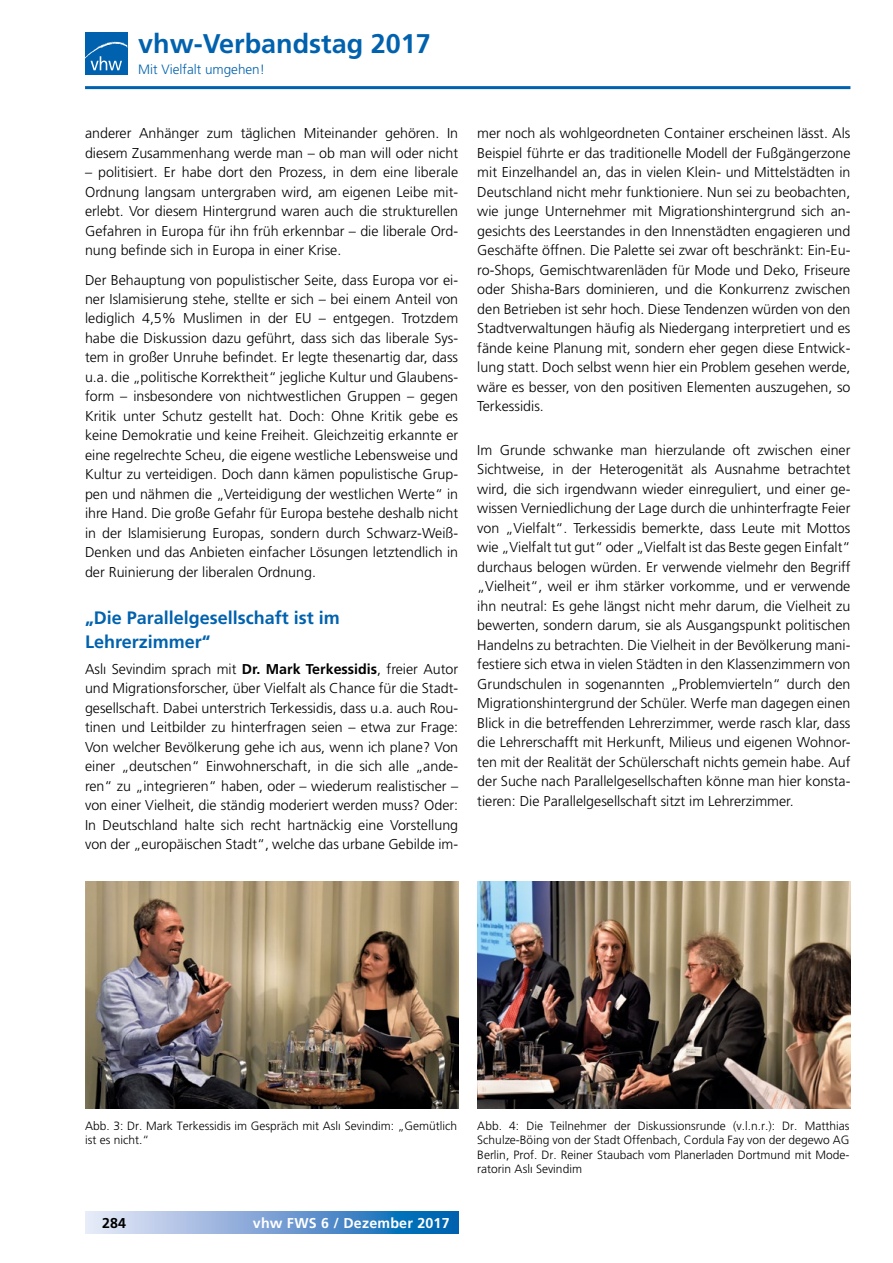
<style>
.page{position:relative;width:893px;height:1263px;background:#fff}
.page>*{position:absolute;margin:0;border:0;box-sizing:border-box;transform-origin:0 0}
.t1{font:700 27px "Frutiger LT";color:#0062ae}
.t2{font:700 18px/24px "Frutiger LT";color:#0062ae}
.t3{font:300 14.25px/19.5px "Frutiger LT";color:#000;text-align:justify}
.t4{font:700 14.25px "Frutiger LT";letter-spacing:.015em;color:#fff}
.t5{font:700 14.25px "Frutiger LT";color:#000}
.t6{font:300 13.5px "Frutiger LT";color:#0062ae}
.t7{font:300 12px/14.4px "Frutiger CE";color:#000}
.s1{font-weight:700}
</style>
<div class="page">
<svg style="left:85px;top:1212px;width:373px;height:21px;background:#73a2d3"></svg>
<hr style="left:85px;top:86px;width:765px;height:3px;background:#0062ae">
<div style="left:85px;top:32px;width:42px;height:43px;background:#0062ae"></div>
<svg style="left:85px;top:42px;width:43px;height:28px"></svg>
<img style="left:85px;top:881px;width:373px;height:228px">
<img style="left:477px;top:881px;width:373px;height:228px">
<h1 class="t1" style="left:138px;top:27px;width:294px">vhw-Verbandstag 2017</h1>
<p class="t6" style="left:138px;top:62px;width:128px">Mit Vielfalt umgehen!</p>
<p class="t3" style="left:85px;top:124px;width:375px">anderer Anhänger zum täglichen Miteinander gehören. In diesem Zusammenhang werde man – ob man will oder nicht</p>
<p class="t3" style="left:85px;top:163px;width:375px">– politisiert. Er habe dort den Prozess, in dem eine liberale Ordnung langsam untergraben wird, am eigenen Leibe mit&shy;erlebt. Vor diesem Hintergrund waren auch die strukturellen Gefahren in Europa für ihn früh erkennbar – die liberale Ord&shy;nung befinde sich in Europa in einer Krise.</p>
<p class="t3" style="left:85px;top:270px;width:375px">Der Behauptung von populistischer Seite, dass Europa vor ei&shy;ner Islamisierung stehe, stellte er sich – bei einem Anteil von lediglich 4,5% Muslimen in der EU – entgegen. Trotzdem habe die Diskussion dazu geführt, dass sich das liberale Sys&shy;tem in großer Unruhe befindet. Er legte thesenartig dar, dass u.a. die „politische Korrektheit“ jegliche Kultur und Glaubens&shy;form – insbesondere von nichtwestlichen Gruppen – gegen Kritik unter Schutz gestellt hat. Doch: Ohne Kritik gebe es keine Demokratie und keine Freiheit. Gleichzeitig erkannte er eine regelrechte Scheu, die eigene westliche Lebensweise und Kultur zu verteidigen. Doch dann kämen populistische Grup&shy;pen und nähmen die „Verteidigung der westlichen Werte“ in ihre Hand. Die große Gefahr für Europa bestehe deshalb nicht in der Islamisierung Europas, sondern durch Schwarz-Weiß-Denken und das Anbieten einfacher Lösungen letztendlich in der Ruinierung der liberalen Ordnung.</p>
<p class="t2" style="left:85px;top:606px;width:256px">„Die Parallelgesellschaft ist im<br>Lehrerzimmer“</p>
<p class="t3" style="left:85px;top:659px;width:375px">Aslı Sevindim sprach mit <span class="s1">Dr. Mark Terkessidis</span>, freier Autor und Migrationsforscher, über Vielfalt als Chance für die Stadt&shy;gesellschaft. Dabei unterstrich Terkessidis, dass u.a. auch Rou&shy;tinen und Leitbilder zu hinterfragen seien – etwa zur Frage:<br>Von welcher Bevölkerung gehe ich aus, wenn ich plane? Von einer „deutschen“ Einwohnerschaft, in die sich alle „ande&shy;ren“ zu „integrieren“ haben, oder – wiederum realistischer – von einer Vielheit, die ständig moderiert werden muss? Oder:<br>In Deutschland halte sich recht hartnäckig eine Vorstellung von der „europäischen Stadt“, welche das urbane Gebilde im-</p>
<p class="t3" style="left:477px;top:124px;width:375px">mer noch als wohlgeordneten Container erscheinen lässt. Als Beispiel führte er das traditionelle Modell der Fußgängerzone mit Einzelhandel an, das in vielen Klein- und Mittelstädten in Deutschland nicht mehr funktioniere. Nun sei zu beobachten, wie junge Unternehmer mit Migrationshintergrund sich an&shy;gesichts des Leerstandes in den Innenstädten engagieren und Geschäfte öffnen. Die Palette sei zwar oft beschränkt: Ein-Eu&shy;ro-Shops, Gemischtwarenläden für Mode und Deko, Friseure oder Shisha-Bars dominieren, und die Konkurrenz zwischen den Betrieben ist sehr hoch. Diese Tendenzen würden von den Stadtverwaltungen häufig als Niedergang interpretiert und es fände keine Planung mit, sondern eher gegen diese Entwick&shy;lung statt. Doch selbst wenn hier ein Problem gesehen werde, wäre es besser, von den positiven Elementen auszugehen, so Terkessidis.</p>
<p class="t3" style="left:477px;top:440px;width:375px">Im Grunde schwanke man hierzulande oft zwischen einer Sichtweise, in der Heterogenität als Ausnahme betrachtet wird, die sich irgendwann wieder einreguliert, und einer ge&shy;wissen Verniedlichung der Lage durch die unhinterfragte Feier von „Vielfalt“. Terkessidis bemerkte, dass Leute mit Mottos wie „Vielfalt tut gut“ oder „Vielfalt ist das Beste gegen Einfalt“ durchaus belogen würden. Er verwende vielmehr den Begriff „Vielheit“, weil er ihm stärker vorkomme, und er verwende ihn neutral: Es gehe längst nicht mehr darum, die Vielheit zu bewerten, sondern darum, sie als Ausgangspunkt politischen Handelns zu betrachten. Die Vielheit in der Bevölkerung mani&shy;festiere sich etwa in vielen Städten in den Klassenzimmern von Grundschulen in sogenannten „Problemvierteln“ durch den Migrationshintergrund der Schüler. Werfe man dagegen einen Blick in die betreffenden Lehrerzimmer, werde rasch klar, dass die Lehrerschafft mit Herkunft, Milieus und eigenen Wohnor&shy;ten mit der Realität der Schülerschaft nichts gemein habe. Auf der Suche nach Parallelgesellschaften könne man hier konsta&shy;tieren: Die Parallelgesellschaft sitzt im Lehrerzimmer.</p>
<p class="t7" style="left:85px;top:1118px;width:374px">Abb. 3: Dr. Mark Terkessidis im Gespräch mit Aslı Sevindim: „Gemütlich ist es nicht.“</p>
<p class="t7" style="left:477px;top:1118px;width:374px;text-align:justify">Abb. 4: Die Teilnehmer der Diskussionsrunde (v.l.n.r.): Dr. Matthias Schulze-Böing von der Stadt Offenbach, Cordula Fay von der degewo AG Berlin, Prof. Dr. Reiner Staubach vom Planerladen Dortmund mit Mode&shy;ratorin Aslı Sevindim</p>
<p class="t5" style="left:102px;top:1214px;width:26px">284</p>
<p class="t4" style="left:253px;top:1214px;width:198px">vhw FWS 6 / Dezember 2017</p>
</div>
